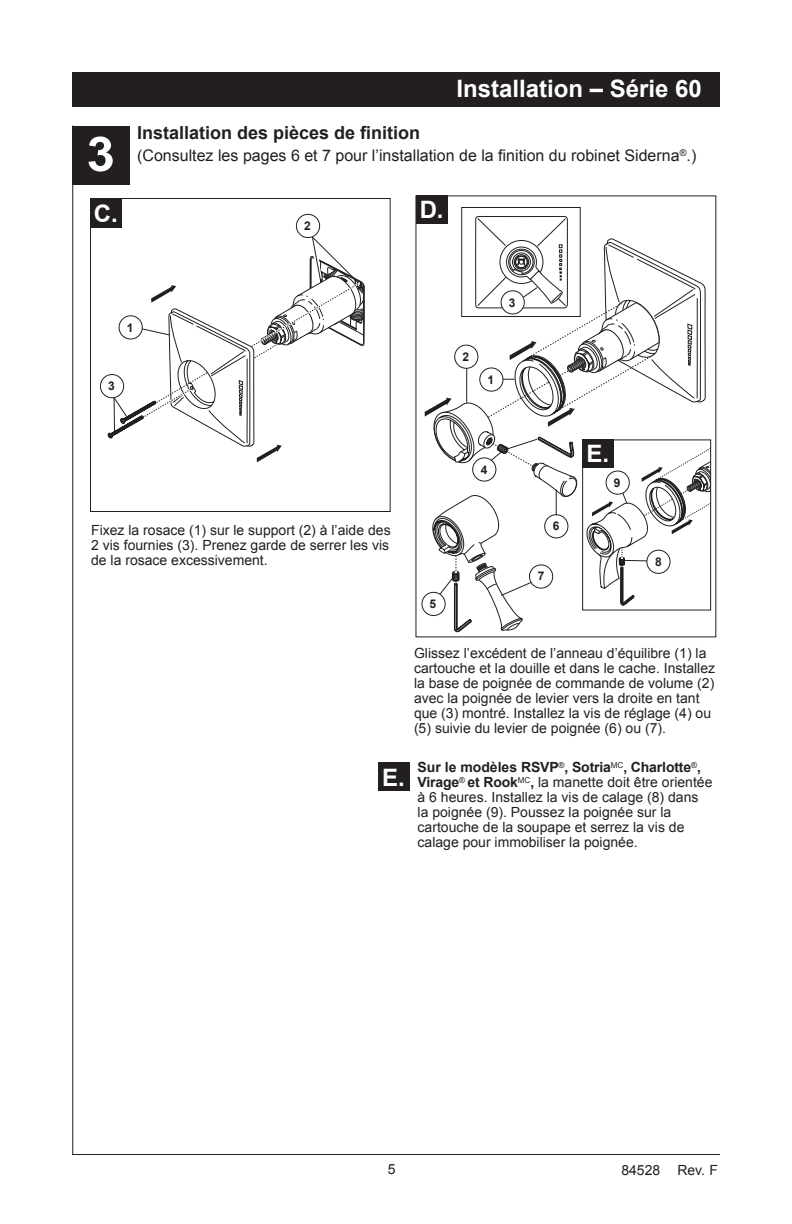
<style>
.page{position:relative;width:792px;height:1224px;background:#fff}
.page>*{position:absolute;margin:0;border:0;box-sizing:border-box;transform-origin:0 0}
.t1{font:700 48px "Arial";color:#fff;scale:1.06 1}
.t2{font:700 24px "Arial";color:#fff}
.t3{font:700 18px "Arial";color:#231f20}
.t4{font:16px "Arial";color:#231f20}
.t5{font:14px/15px "Arial";color:#231f20}
.t6{font:700 12px "Arial";color:#231f20}
.s1{font-weight:700}
</style>
<div class="page">
<hr style="left:72px;top:1154px;width:648px;height:1px;background:#231f20">
<div style="left:90px;top:198px;width:301px;height:314px;border:1px solid #231f20"></div>
<div style="left:90px;top:199px;width:31px;height:29px;background:#231f20"></div>
<hr style="left:72px;top:126px;width:1px;height:1029px;background:#231f20">
<svg style="left:296px;top:214px;width:24px;height:24px"></svg>
<div style="left:296px;top:214px;width:24px;height:24px;border:1px solid #231f20;border-radius:50%"></div>
<div style="left:302px;top:220px;width:12px;height:13px;background:#fff"></div>
<svg style="left:100px;top:375px;width:24px;height:23px"></svg>
<div style="left:100px;top:374px;width:24px;height:24px;border:1px solid #231f20;border-radius:50%"></div>
<div style="left:106px;top:380px;width:12px;height:13px;background:#fff"></div>
<div style="left:72px;top:72px;width:648px;height:35px;background:#231f20"></div>
<svg style="left:108px;top:236px;width:257px;height:227px"></svg>
<div style="left:416px;top:195px;width:31px;height:29px;background:#231f20"></div>
<div style="left:421px;top:592px;width:25px;height:24px;border:1px solid #231f20;border-radius:50%"></div>
<div style="left:461px;top:207px;width:120px;height:110px;border:1px solid #231f20"></div>
<svg style="left:425px;top:216px;width:286px;height:416px"></svg>
<div style="left:582px;top:439px;width:31px;height:29px;background:#231f20"></div>
<div style="left:378px;top:762px;width:31px;height:30px;background:#231f20"></div>
<div style="left:72px;top:126px;width:57px;height:59px;background:#231f20"></div>
<h1 class="t1" style="left:87px;top:122px;width:28px">3</h1>
<h2 class="t2" style="left:94px;top:197px;width:25px">C.</h2>
<h2 class="t2" style="left:457px;top:73px;width:247px">Installation – Série 60</h2>
<p class="t3" style="left:137px;top:121px;width:285px">Installation des pièces de finition</p>
<p class="t4" style="left:137px;top:145px;width:561px">(Consultez les pages 6 et 7 pour l’installation de la finition du robinet Siderna<sup>®</sup>.)</p>
<p class="t6" style="left:304px;top:218px;width:8px">2</p>
<h2 class="t2" style="left:420px;top:194px;width:25px">D.</h2>
<p class="t6" style="left:127px;top:319px;width:8px">1</p>
<p class="t6" style="left:108px;top:378px;width:8px">3</p>
<p class="t6" style="left:462px;top:349px;width:8px">2</p>
<p class="t6" style="left:509px;top:294px;width:8px">3</p>
<p class="t6" style="left:487px;top:372px;width:8px">1</p>
<p class="t6" style="left:481px;top:462px;width:8px">4</p>
<h2 class="t2" style="left:586px;top:438px;width:24px">E.</h2>
<p class="t6" style="left:614px;top:475px;width:8px">9</p>
<p class="t5" style="left:91px;top:523px;width:301px;text-align:justify">Fixez la rosace (1) sur le support (2) à l’aide des 2 vis fournies (3). Prenez garde de serrer les vis de la rosace excessivement.</p>
<p class="t6" style="left:430px;top:596px;width:8px">5</p>
<p class="t6" style="left:553px;top:518px;width:8px">6</p>
<p class="t6" style="left:538px;top:568px;width:8px">7</p>
<p class="t6" style="left:655px;top:554px;width:8px">8</p>
<h2 class="t2" style="left:382px;top:761px;width:24px">E.</h2>
<p class="t5" style="left:414px;top:646px;width:303px">Glissez l’excédent de l’anneau d’équilibre (1) la cartouche et la douille et dans le cache. Installez la base de poignée de commande de volume (2) avec la poignée de levier vers la droite en tant que (3) montré. Installez la vis de réglage (4) ou (5) suivie du levier de poignée (6) ou (7).</p>
<p class="t5" style="left:418px;top:760px;width:296px"><span class="s1">Sur le modèles RSVP</span><sup>®</sup><span class="s1">, Sotria</span><sup>MC</sup><span class="s1">, Charlotte</span><sup>®</sup><span class="s1">, Virage</span><sup>®</sup> <span class="s1">et Rook</span><sup>MC</sup><span class="s1">,</span> la manette doit être orientée à 6 heures. Installez la vis de calage (8) dans la poignée (9). Poussez la poignée sur la cartouche de la soupape et serrez la vis de calage pour immobiliser la poignée.</p>
<p class="t5" style="left:388px;top:1162px;width:9px">5</p>
<p class="t5" style="left:621px;top:1163px;width:98px">84528 Rev. F</p>
</div>
